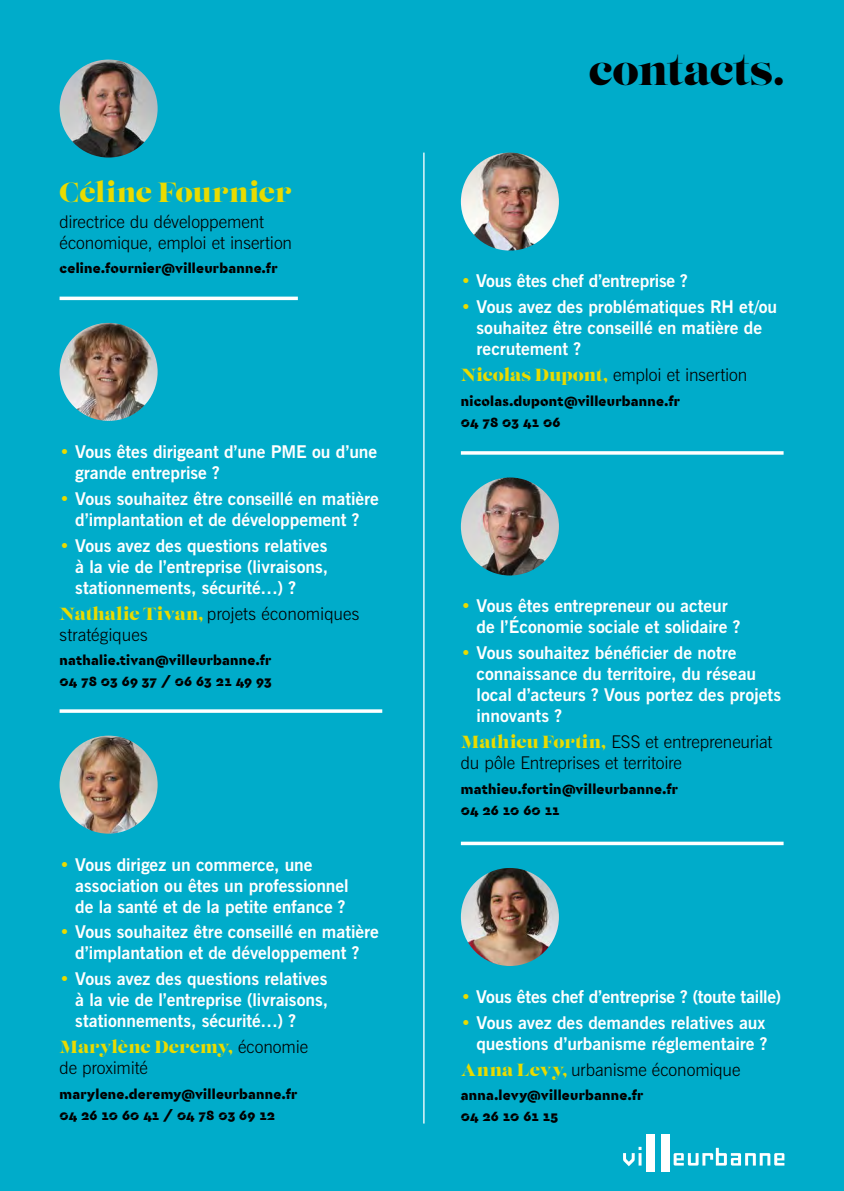
<style>
.page{position:relative;width:844px;height:1191px;background:#fff}
.page>*{position:absolute;margin:0;border:0;box-sizing:border-box;transform-origin:0 0}
.t1{font:42px "Lust";letter-spacing:-.01em;color:#000}
.t2{font:27.65px "Lust";letter-spacing:.005em;color:#e9db00}
.t3{font:700 17.5px/21px "News Gothic BT";color:#fff}
.t4{font:300 17.5px/21px "News Gothic BT";letter-spacing:-.005em;color:#000}
.t5{font:17.5px "Lust";color:#e9db00}
.t6{font:900 14px/21px "Cera Stencil PRO";letter-spacing:.015em;color:#000}
.s1{color:#e9db00}
.s2{font-family:"Lust";font-weight:400;color:#e9db00}
.s3{font-family:"News Gothic BT";font-weight:300;color:#000}
</style>
<div class="page">
<div style="left:0;top:0;width:843px;height:1191px;background:#00acca"></div>
<img style="left:60px;top:60px;width:98px;height:98px;border-radius:49px">
<svg style="left:60px;top:709px;width:322px;height:4px"></svg>
<svg style="left:60px;top:296px;width:238px;height:4px"></svg>
<hr style="left:423px;top:153px;width:1px;height:970px;background:#fff">
<svg style="left:461px;top:451px;width:322px;height:4px"></svg>
<svg style="left:461px;top:841px;width:322px;height:4px"></svg>
<svg style="left:623px;top:1146px;width:18px;height:20px"></svg>
<svg style="left:673px;top:1147px;width:111px;height:18px"></svg>
<div style="left:646px;top:1134px;width:9px;height:37px;background:#fff"></div>
<div style="left:660px;top:1134px;width:9px;height:37px;background:#fff"></div>
<img style="left:60px;top:323px;width:98px;height:98px;border-radius:49px">
<img style="left:60px;top:735px;width:98px;height:98px;border-radius:49px">
<img style="left:461px;top:153px;width:97px;height:98px;border-radius:49px">
<img style="left:461px;top:477px;width:97px;height:98px;border-radius:49px">
<img style="left:461px;top:868px;width:97px;height:98px;border-radius:49px">
<h2 class="t2" style="left:60px;top:175px;width:234px">Céline Fournier</h2>
<p class="t4" style="left:60px;top:211px;width:234px">directrice du développement économique, emploi et insertion</p>
<p class="t6" style="left:60px;top:257px;width:219px">celine.fournier@villeurbanne.fr</p>
<p class="t3" style="left:75px;top:441px;width:303px;text-indent:-16px"><span class="s1">•</span> Vous êtes dirigeant d’une PME ou d’une grande entreprise ?</p>
<p class="t3" style="left:60px;top:488px;width:321px;text-align:center"><span class="s1">•</span> Vous souhaitez être conseillé en matière d’implantation et de développement ?</p>
<p class="t3" style="left:75px;top:535px;width:254px;text-align:justify;text-indent:-16px"><span class="s1">•</span> Vous avez des questions relatives à la vie de l’entreprise (livraisons, stationnements, sécurité…) ?</p>
<p class="t4" style="left:60px;top:603px;width:301px"><span class="s2">Nathalie Tivan,</span> projets économiques stratégiques</p>
<p class="t6" style="left:60px;top:649px;width:214px">nathalie.tivan@villeurbanne.fr<br>04 78 03 69 37 / 06 63 21 49 93</p>
<p class="t3" style="left:75px;top:853px;width:275px;text-indent:-16px"><span class="s1">•</span> Vous dirigez un commerce, une association ou êtes un professionnel de la santé et de la petite enfance ?</p>
<p class="t3" style="left:60px;top:921px;width:321px;text-align:center"><span class="s1">•</span> Vous souhaitez être conseillé en matière d’implantation et de développement ?</p>
<p class="t3" style="left:75px;top:968px;width:254px;text-align:justify;text-indent:-16px"><span class="s1">•</span> Vous avez des questions relatives à la vie de l’entreprise (livraisons, stationnements, sécurité…) ?</p>
<p class="t5" style="left:60px;top:1036px;width:250px">Marylène Deremy, <span class="s3">économie</span></p>
<p class="t4" style="left:60px;top:1057px;width:90px">de proximité</p>
<p class="t6" style="left:60px;top:1083px;width:239px">marylene.deremy@villeurbanne.fr<br>04 26 10 60 41 / 04 78 03 69 12</p>
<h1 class="t1" style="left:588px;top:44px;width:197px">contacts.</h1>
<p class="t3" style="left:461px;top:270px;width:228px"><span class="s1">•</span> Vous êtes chef d’entreprise ?</p>
<p class="t3" style="left:476px;top:296px;width:302px;text-indent:-16px"><span class="s1">•</span> Vous avez des problématiques RH et/ou souhaitez être conseillé en matière de recrutement ?</p>
<p class="t4" style="left:461px;top:364px;width:288px"><span class="s2">Nicolas Dupont,</span> emploi et insertion</p>
<p class="t6" style="left:461px;top:390px;width:220px">nicolas.dupont@villeurbanne.fr<br>04 78 03 41 06</p>
<p class="t3" style="left:476px;top:595px;width:265px;text-indent:-16px"><span class="s1">•</span> Vous êtes entrepreneur ou acteur de l’Économie sociale et solidaire ?</p>
<p class="t3" style="left:476px;top:642px;width:306px;text-indent:-16px"><span class="s1">•</span> Vous souhaitez bénéficier de notre connaissance du territoire, du réseau local d’acteurs ? Vous portez des projets innovants ?</p>
<p class="t4" style="left:461px;top:731px;width:313px"><span class="s2">Mathieu Fortin,</span> ESS et entrepreneuriat du pôle Entreprises et territoire</p>
<p class="t6" style="left:461px;top:778px;width:218px">mathieu.fortin@villeurbanne.fr<br>04 26 10 60 11</p>
<p class="t3" style="left:461px;top:986px;width:321px"><span class="s1">•</span> Vous êtes chef d’entreprise ? (toute taille)</p>
<p class="t3" style="left:461px;top:1012px;width:308px;text-align:right"><span class="s1">•</span> Vous avez des demandes relatives aux questions d’urbanisme réglementaire ?</p>
<p class="t4" style="left:461px;top:1059px;width:281px"><span class="s2">Anna Levy,</span> urbanisme économique</p>
<p class="t6" style="left:461px;top:1084px;width:184px">anna.levy@villeurbanne.fr<br>04 26 10 61 15</p>
</div>
